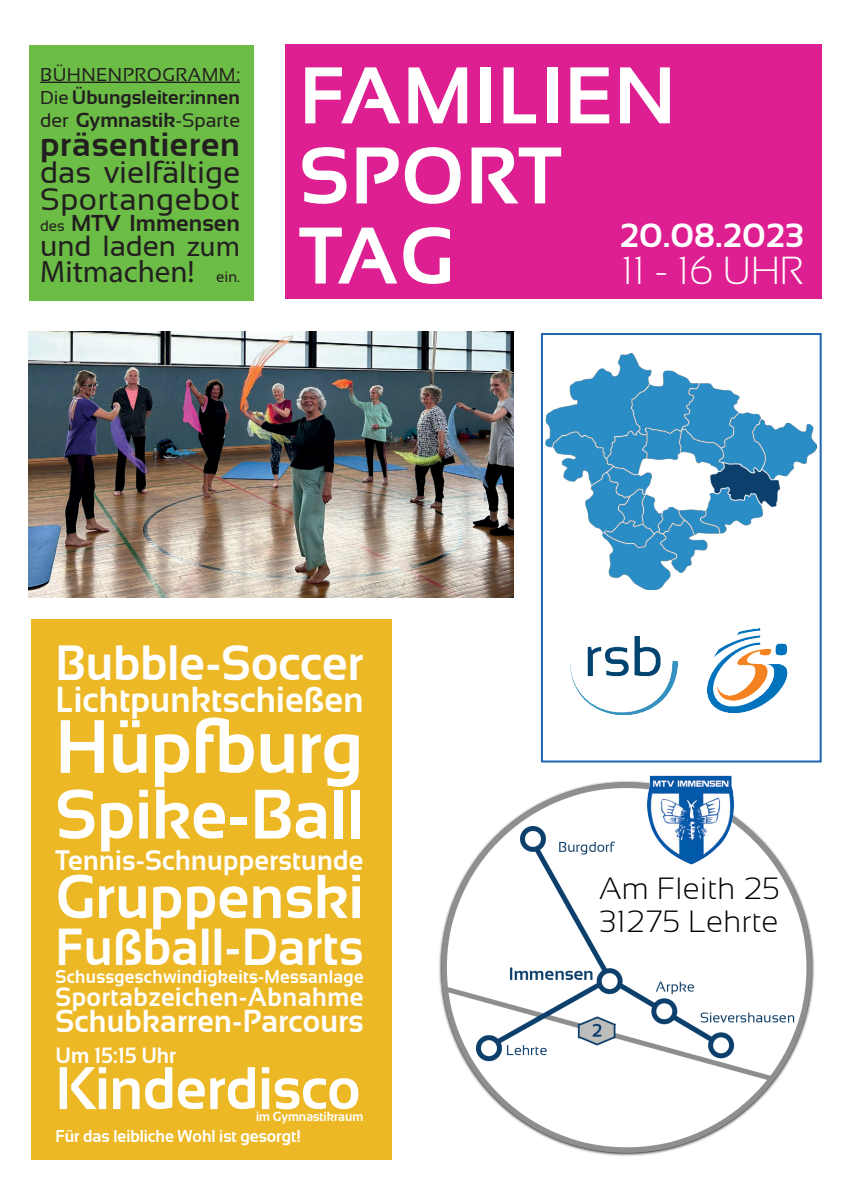
<style>
.page{position:relative;width:851px;height:1202px;background:#fff}
.page>*{position:absolute;margin:0;border:0;box-sizing:border-box;transform-origin:0 0}
.t1{font:700 80px/80px "Sansation";letter-spacing:.015em;color:#fff}
.t2{font:700 75.4px "Sansation";color:#fff;scale:.95 1}
.t3{font:700 69.8px "Sansation";letter-spacing:.005em;color:#fff;scale:.95 1}
.t4{font:700 61.8px "Sansation";letter-spacing:.005em;color:#fff;scale:.95 1}
.t5{font:700 60px "Sansation";color:#fff;scale:.95 1}
.t6{font:700 52.2px "Sansation";letter-spacing:.005em;color:#fff;scale:.95 1}
.t7{font:700 49.4px "Sansation";letter-spacing:.005em;color:#fff;scale:.95 1}
.t8{font:300 39.2px "Sansation";color:#fff}
.t9{font:700 36.2px "Sansation";letter-spacing:.005em;color:#fff;scale:.95 1}
.t10{font:700 33.6px "Sansation";letter-spacing:.025em;color:#231f20}
.t11{font:700 33.6px "Sansation";color:#fff}
.t12{font:700 31.8px "Sansation";letter-spacing:.01em;color:#fff;scale:.95 1}
.t13{font:31px/26.6px "Sansation";color:#231f20}
.t14{font:italic 700 31px "Sansation";color:#231f20}
.t15{font:300 30.8px/32.6px "Sansation";letter-spacing:.015em;color:#000001}
.t16{font:700 30.8px "Sansation";letter-spacing:.015em;color:#000001}
.t17{font:29.2px "Sansation";color:#231f20}
.t18{font:700 28.2px "Sansation";letter-spacing:.01em;color:#fff;scale:.95 1}
.t19{font:700 26.6px "Sansation";letter-spacing:.02em;color:#fff;scale:.95 1}
.t20{font:700 23px "Sansation";color:#231f20}
.t21{font:700 22px "Sansation";color:#fff;scale:.95 1}
.t22{font:700 19.4px/23px "Sansation";color:#231f20}
.t23{font:700 18.6px "Sansation";letter-spacing:.015em;color:#fff;scale:.95 1}
.t24{font:18.6px "Sansation";letter-spacing:.025em;color:#231f20}
.t25{font:700 17.2px "Sansation";color:#fff;scale:.95 1}
.t26{font:700 13.2px "Sansation";color:#fff;scale:.95 1}
.s1{font-weight:400;font-size:18.6px}
.s2{font-weight:400}
.s3{font-size:20.4px}
.s4{font-weight:400;font-size:15px}
.s5{font-weight:700;font-style:italic}
.s6{font-weight:400;font-style:normal;font-size:15px}
</style>
<div class="page">
<div style="left:285px;top:44px;width:535px;height:255px;background:#dd1f91"></div>
<div style="left:541px;top:333px;width:280px;height:429px;border:2px solid #2065b0"></div>
<div style="left:31px;top:619px;width:361px;height:540px;background:#edb825"></div>
<img style="left:545px;top:353px;width:271px;height:237px">
<img style="left:28px;top:332px;width:485px;height:265px">
<div style="left:29px;top:45px;width:224px;height:255px;background:#6cbd45"></div>
<hr style="left:40px;top:82px;width:200px;height:1px;background:#231f20">
<img style="left:570px;top:636px;width:108px;height:78px">
<img style="left:707px;top:629px;width:81px;height:83px">
<img style="left:439px;top:781px;width:376px;height:375px">
<img style="left:646px;top:775px;width:88px;height:90px">
<p class="t24" style="left:40px;top:64px;width:201px">BÜHNENPROGRAMM:</p>
<p class="t22" style="left:40px;top:86px;width:201px"><span class="s1">Die</span> Übungsleiter:innen <span class="s2">der</span> <span class="s3">Gymnastik</span><span class="s2">-Sparte</span></p>
<p class="t10" style="left:40px;top:125px;width:201px">präsentieren</p>
<p class="t13" style="left:40px;top:159px;width:201px">das vielfältige<br>Sportangebot</p>
<p class="t20" style="left:40px;top:210px;width:201px"><span class="s4">des</span> MTV Immensen</p>
<p class="t17" style="left:40px;top:230px;width:201px">und laden <span class="s5">zum</span></p>
<p class="t14" style="left:40px;top:253px;width:201px">Mitmachen! <span class="s6">ein.</span></p>
<p class="t1" style="left:299px;top:56px;width:378px">FAMILIEN<br>SPORT<br>TAG</p>
<p class="t11" style="left:620px;top:217px;width:185px">20.08.2023</p>
<p class="t8" style="left:622px;top:248px;width:183px">11 - 16 UHR</p>
<p class="t7" style="left:56px;top:636px;width:325px">Bubble-Soccer</p>
<p class="t9" style="left:56px;top:679px;width:325px">Lichtpunktschießen</p>
<p class="t2" style="left:56px;top:705px;width:325px">Hüpfburg</p>
<p class="t3" style="left:56px;top:775px;width:326px">Spike-Ball</p>
<p class="t18" style="left:56px;top:845px;width:325px">Tennis-Schnupperstunde</p>
<p class="t4" style="left:56px;top:862px;width:325px">Gruppenski</p>
<p class="t6" style="left:56px;top:918px;width:325px">Fußball-Darts</p>
<p class="t23" style="left:56px;top:966px;width:326px">Schussgeschwindigkeits-Messanlage</p>
<p class="t19" style="left:56px;top:981px;width:325px">Sportabzeichen-Abnahme</p>
<p class="t12" style="left:56px;top:1003px;width:326px">Schubkarren-Parcours</p>
<p class="t21" style="left:56px;top:1043px;width:128px">Um 15:15 Uhr</p>
<p class="t5" style="left:56px;top:1055px;width:322px">Kinderdisco</p>
<p class="t26" style="left:256px;top:1109px;width:115px">im Gymnastikraum</p>
<p class="t25" style="left:56px;top:1126px;width:260px">Für das leibliche Wohl ist gesorgt!</p>
<p class="t15" style="left:599px;top:872px;width:182px">Am Fleith 25<br>31275 Lehrte</p>
<p class="t16" style="left:520px;top:879px;width:227px">MTV Immensen</p>
</div>
